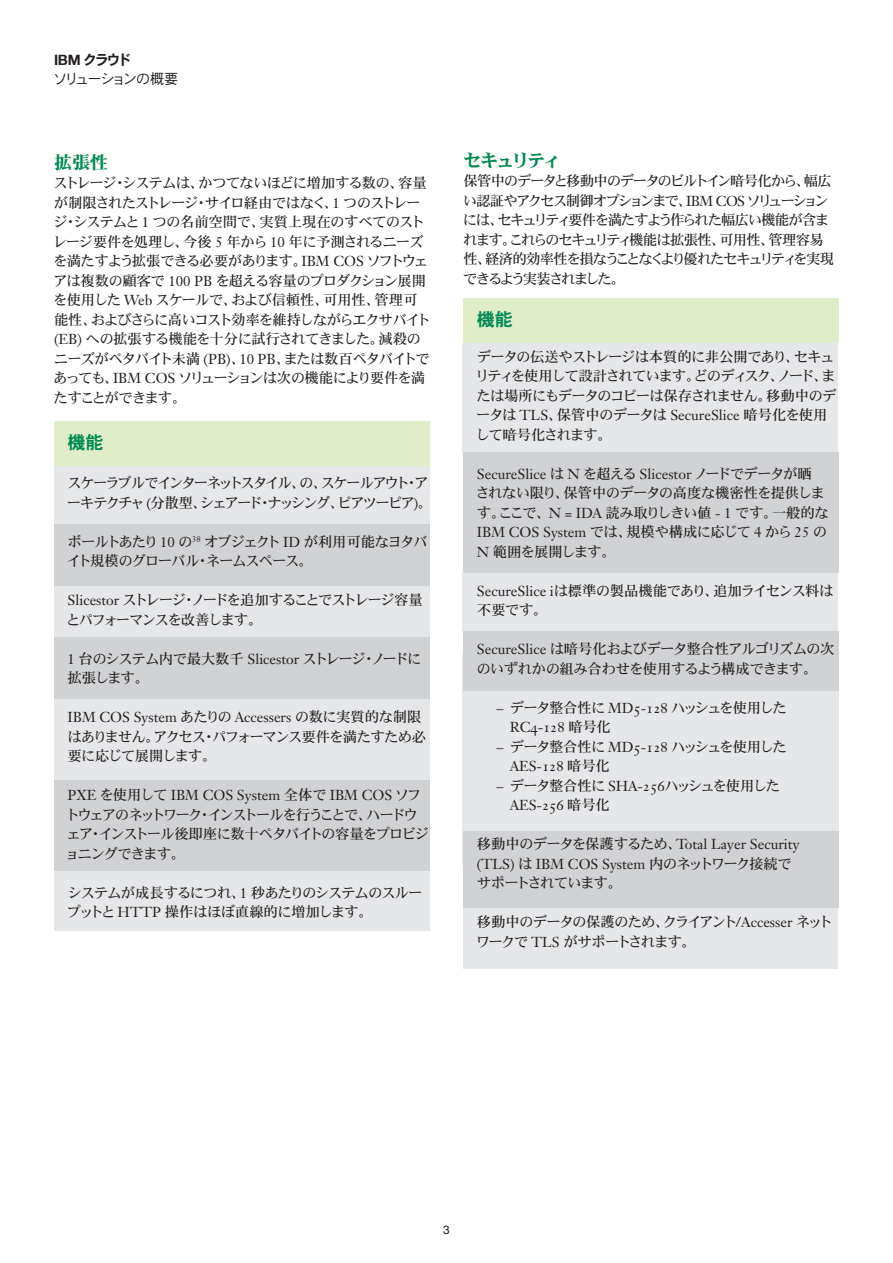
<style>
.page{position:relative;width:893px;height:1263px;background:#fff}
.page>*{position:absolute;margin:0;border:0;box-sizing:border-box;transform-origin:0 0}
._2C_body{font:18px "Heisei Min Std W9";letter-spacing:-.11em;color:#008a52}
._2C_body-2{font:18px "Heisei Kaku Go Std W7";color:#008a52}
._2B_sub_head_1__colo{font:18px "Heisei Kaku Go Std W7";color:#008a52}
._2C_body-3{font:14.25px/19.5px "Heisei Min Std W5";letter-spacing:-.07em;color:#231f20}
._2C_body-4{font:14.25px/19.5px "Heisei Min Std W5";letter-spacing:-.1em;color:#231f20}
._2C_body-5{font:14.25px/19.5px "Heisei Min Std W5";letter-spacing:-.04em;color:#231f20}
._2D_body_bulleted_2{font:14.25px/19.5px "Heisei Min Std W5";letter-spacing:-.085em;color:#231f20}
._2C_body-6{font:14.25px/19.5px "Heisei Min Std W5";letter-spacing:-.12em;color:#231f20}
._2C_body-7{font:14.25px/19.5px "Heisei Min Std W5";letter-spacing:-.105em;color:#231f20}
._2C_body-8{font:14.25px/19.5px "Heisei Min Std W5";letter-spacing:-.03em;color:#231f20}
._0A_collateral_type{font:14.25px "Heisei Kaku Go Std W3";letter-spacing:-.13em;color:#231f20}
._0A_business_unit{font:14.25px "Heisei Kaku Go Std W7";color:#231f20}
._0B_industry_area{font:12px "Helvetica Neue LT Com";color:#231f20}
.s1{font-family:"Helvetica Neue LT Com";font-weight:700}
.s2{font-family:"Janson Text LT Std"}
</style>
<div class="page">
<div style="left:463px;top:908px;width:375px;height:61px;background:#e6e7e9"></div>
<div style="left:463px;top:653px;width:376px;height:211px;background:#e6e7e9"></div>
<div style="left:463px;top:573px;width:375px;height:59px;background:#e6e7e9"></div>
<div style="left:463px;top:343px;width:375px;height:110px;background:#e6e7e9"></div>
<div style="left:463px;top:632px;width:375px;height:59px;background:#d1d2d4"></div>
<div style="left:463px;top:831px;width:375px;height:77px;background:#d1d2d4"></div>
<div style="left:463px;top:453px;width:375px;height:120px;background:#d1d2d4"></div>
<div style="left:463px;top:298px;width:375px;height:45px;background:#e0edc9"></div>
<div style="left:54px;top:854px;width:375px;height:76px;background:#e6e7e9"></div>
<div style="left:54px;top:699px;width:375px;height:81px;background:#e6e7e9"></div>
<div style="left:54px;top:586px;width:375px;height:52px;background:#e6e7e9"></div>
<div style="left:54px;top:466px;width:375px;height:58px;background:#e6e7e9"></div>
<div style="left:54px;top:638px;width:375px;height:61px;background:#d1d2d4"></div>
<div style="left:54px;top:780px;width:375px;height:90px;background:#d1d2d4"></div>
<div style="left:54px;top:524px;width:375px;height:62px;background:#d1d2d4"></div>
<div style="left:54px;top:422px;width:375px;height:44px;background:#e0edc9"></div>
<p class="_0A_business_unit" style="left:54px;top:51px;width:79px"><span class="s1">IBM</span> クラウド</p>
<p class="_0A_collateral_type" style="left:53px;top:69px;width:127px">ソリューションの概要</p>
<p class="_2C_body" style="left:54px;top:151px;width:55px">拡張性</p>
<p class="_2C_body-3" style="left:53px;top:173px;width:379px">ストレージ・システムは、かつてないほどに増加する数の、容量が制限されたストレージ・サイロ経由ではなく、<span class="s2">1</span> つのストレージ・システムと <span class="s2">1</span> つの名前空間で、実質上現在のすべてのストレージ要件を処理し、今後 <span class="s2">5</span> 年から <span class="s2">10</span> 年に予測されるニーズを満たすよう拡張できる必要があります。<span class="s2">IBM COS</span> ソフトウェアは複数の顧客で <span class="s2">100 PB</span> を超える容量のプロダクション展開を使用した <span class="s2">Web</span> スケールで、および信頼性、可用性、管理可能性、およびさらに高いコスト効率を維持しながらエクサバイト<span class="s2">(EB)</span> への拡張する機能を十分に試行されてきました。減殺のニーズがペタバイト未満 <span class="s2">(PB)</span>、<span class="s2">10 PB</span>、または数百ペタバイトであっても、<span class="s2">IBM COS</span> ソリューションは次の機能により要件を満たすことができます。</p>
<p class="_2C_body-2" style="left:68px;top:432px;width:37px">機能</p>
<p class="_2C_body-6" style="left:67px;top:473px;width:367px">スケーラブルでインターネットスタイル、の、スケールアウト・アーキテクチャ <span class="s2">(</span>分散型、シェアード・ナッシング、ピアツーピア<span class="s2">)</span>。</p>
<p class="_2C_body-3" style="left:67px;top:532px;width:362px">ボールトあたり <span class="s2">10</span> の<sup>38</sup> オブジェクト <span class="s2">ID</span> が利用可能なヨタバイト規模のグローバル・ネームスペース。</p>
<p class="_2C_body-7" style="left:66px;top:590px;width:358px"><span class="s2">Slicestor</span> ストレージ・ノードを追加することでストレージ容量とパフォーマンスを改善します。</p>
<p class="_2C_body-3" style="left:68px;top:649px;width:355px"><span class="s2">1</span> 台のシステム内で最大数千 <span class="s2">Slicestor</span> ストレージ・ノードに拡張します。</p>
<p class="_2C_body-3" style="left:67px;top:707px;width:360px"><span class="s2">IBM COS System</span> あたりの <span class="s2">Accessers</span> の数に実質的な制限はありません。アクセス・パフォーマンス要件を満たすため必要に応じて展開します。</p>
<p class="_2C_body-4" style="left:65px;top:785px;width:365px"><span class="s2">PXE</span> を使用して <span class="s2">IBM COS System</span> 全体で <span class="s2">IBM COS</span> ソフトウェアのネットワーク・インストールを行うことで、ハードウェア・インストール後即座に数十ペタバイトの容量をプロビジョニングできます。</p>
<p class="_2C_body-3" style="left:67px;top:883px;width:357px">システムが成長するにつれ、<span class="s2">1</span> 秒あたりのシステムのスループットと <span class="s2">HTTP</span> 操作はほぼ直線的に増加します。</p>
<p class="_2C_body" style="left:463px;top:148px;width:100px">セキュリティ</p>
<p class="_2C_body-4" style="left:463px;top:171px;width:373px">保管中のデータと移動中のデータのビルトイン暗号化から、幅広い認証やアクセス制御オプションまで、<span class="s2">IBM COS</span> ソリューションには、セキュリティ要件を満たすよう作られた幅広い機能が含まれます。これらのセキュリティ機能は拡張性、可用性、管理容易性、経済的効率性を損なうことなくより優れたセキュリティを実現できるよう実装されました。</p>
<p class="_2B_sub_head_1__colo" style="left:477px;top:308px;width:37px">機能</p>
<p class="_2C_body-3" style="left:475px;top:347px;width:363px">データの伝送やストレージは本質的に非公開であり、セキュリティを使用して設計されています。どのディスク、ノード、または場所にもデータのコピーは保存されません。移動中のデータは <span class="s2">TLS</span>、保管中のデータは <span class="s2">SecureSlice</span> 暗号化を使用して暗号化されます。</p>
<p class="_2C_body-5" style="left:476px;top:464px;width:355px"><span class="s2">SecureSlice</span> は <span class="s2">N</span> を超える <span class="s2">Slicestor</span> ノードでデータが晒<br>されない限り、保管中のデータの高度な機密性を提供します。ここで、<span class="s2">N = IDA</span> 読み取りしきい値 <span class="s2">- 1</span> です。一般的な<br><span class="s2">IBM COS System</span> では、規模や構成に応じて <span class="s2">4</span> から <span class="s2">25</span> の<br><span class="s2">N</span> 範囲を展開します。</p>
<p class="_2C_body-8" style="left:477px;top:581px;width:358px"><span class="s2">SecureSlice i</span>は標準の製品機能であり、追加ライセンス料は不要です。</p>
<p class="_2C_body-5" style="left:476px;top:639px;width:359px"><span class="s2">SecureSlice</span> は暗号化およびデータ整合性アルゴリズムの次のいずれかの組み合わせを使用するよう構成できます。</p>
<p class="_2D_body_bulleted_2" style="left:510px;top:698px;width:278px;text-indent:-14px"><span class="s2">–</span> データ整合性に <span class="s2">MD5-128</span> ハッシュを使用した<br><span class="s2">RC4-128</span> 暗号化</p>
<p class="_2D_body_bulleted_2" style="left:510px;top:737px;width:278px;text-indent:-14px"><span class="s2">–</span> データ整合性に <span class="s2">MD5-128</span> ハッシュを使用した<br><span class="s2">AES-128</span> 暗号化</p>
<p class="_2D_body_bulleted_2" style="left:510px;top:776px;width:272px;text-indent:-14px"><span class="s2">–</span> データ整合性に <span class="s2">SHA-256</span>ハッシュを使用した<br><span class="s2">AES-256</span> 暗号化</p>
<p class="_2C_body-3" style="left:477px;top:834px;width:324px">移動中のデータを保護するため、<span class="s2">Total Layer Security (TLS)</span> は <span class="s2">IBM COS System</span> 内のネットワーク接続でサポートされています。</p>
<p class="_2C_body-3" style="left:476px;top:912px;width:358px">移動中のデータの保護のため、クライアント<span class="s2">/Accesser</span> ネットワークで <span class="s2">TLS</span> がサポートされます。</p>
<p class="_0B_industry_area" style="left:443px;top:1223px;width:8px">3</p>
</div>
